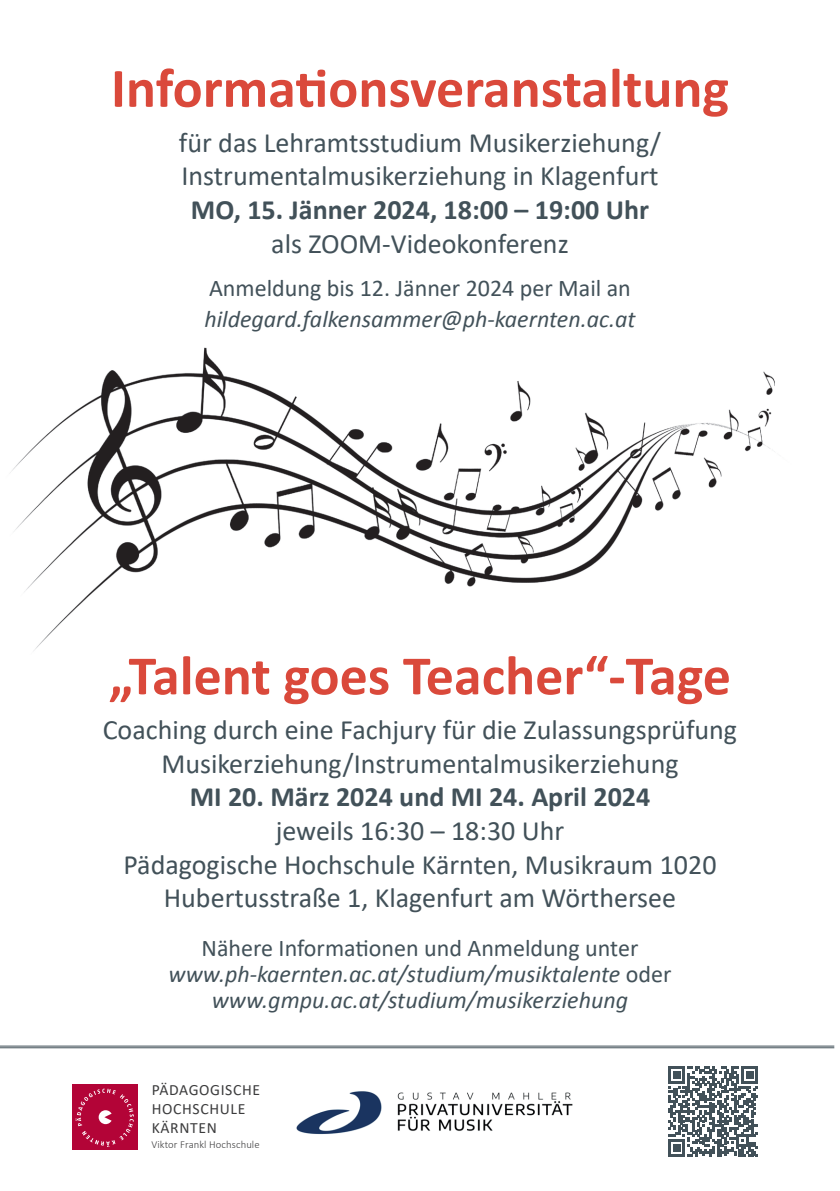
<style>
.page{position:relative;width:840px;height:1191px;background:#fff}
.page>*{position:absolute;margin:0;border:0;box-sizing:border-box;transform-origin:0 0}
.t1{font:700 56px "Calibri";color:#da493b}
.t2{font:28px/33.6px "Calibri";color:#425159;text-align:center}
.t3{font:700 28px "Calibri";color:#425159}
.t4{font:italic 24px/26px "Calibri";color:#425159;text-align:center}
.t5{font:24px "Calibri";color:#425159}
.t6{font:15.6px/19px "Calibri";letter-spacing:.04em;color:#3c3c3d}
.t7{font:300 10.6px "Calibri";letter-spacing:.01em;color:#3e3e3f}
.s1{font-style:normal}
</style>
<div class="page">
<img style="left:10px;top:347px;width:765px;height:302px">
<img style="left:296px;top:1091px;width:277px;height:43px">
<div style="left:72px;top:1084px;width:65px;height:65px;background:#b30437"></div>
<svg style="left:75px;top:1088px;width:59px;height:59px"></svg>
<svg style="left:668px;top:1066px;width:89px;height:90px"></svg>
<hr style="left:0;top:1045px;width:833px;height:1px;background:#425159">
<hr style="left:0;top:1047px;width:833px;height:1px;background:#425159">
<h1 class="t1" style="left:111px;top:49px;width:619px">Informationsveranstaltung</h1>
<p class="t2" style="left:179px;top:125px;width:483px;text-align:left">für das Lehramtsstudium Musikerziehung/<br>Instrumentalmusikerziehung in Klagenfurt</p>
<p class="t3" style="left:191px;top:190px;width:459px">MO, 15. Jänner 2024, 18:00 – 19:00 Uhr</p>
<p class="t2" style="left:271px;top:226px;width:299px">als ZOOM-Videokonferenz</p>
<p class="t5" style="left:209px;top:271px;width:423px">Anmeldung bis 12. Jänner 2024 per Mail an</p>
<p class="t4" style="left:204px;top:305px;width:432px">hildegard.falkensammer@ph-kaernten.ac.at</p>
<h1 class="t1" style="left:109px;top:636px;width:623px">„Talent goes Teacher“-Tage</h1>
<p class="t2" style="left:103px;top:712px;width:635px">Coaching durch eine Fachjury für die Zulassungsprüfung<br>Musikerziehung/Instrumentalmusikerziehung</p>
<p class="t3" style="left:190px;top:777px;width:462px">MI 20. März 2024 und MI 24. April 2024</p>
<p class="t2" style="left:123px;top:813px;width:594px">jeweils 16:30 – 18:30 Uhr<br>Pädagogische Hochschule Kärnten, Musikraum 1020<br>Hubertusstraße 1, Klagenfurt am Wörthersee</p>
<p class="t4" style="left:168px;top:934px;width:504px"><span class="s1">Nähere Informationen und Anmeldung unter </span>www.ph-kaernten.ac.at/studium/musiktalente <span class="s1">oder </span>www.gmpu.ac.at/studium/musikerziehung</p>
<p class="t6" style="left:152px;top:1080px;width:110px">PÄDAGOGISCHE<br>HOCHSCHULE<br>KÄRNTEN</p>
<p class="t7" style="left:151px;top:1138px;width:110px">Viktor Frankl Hochschule</p>
</div>
